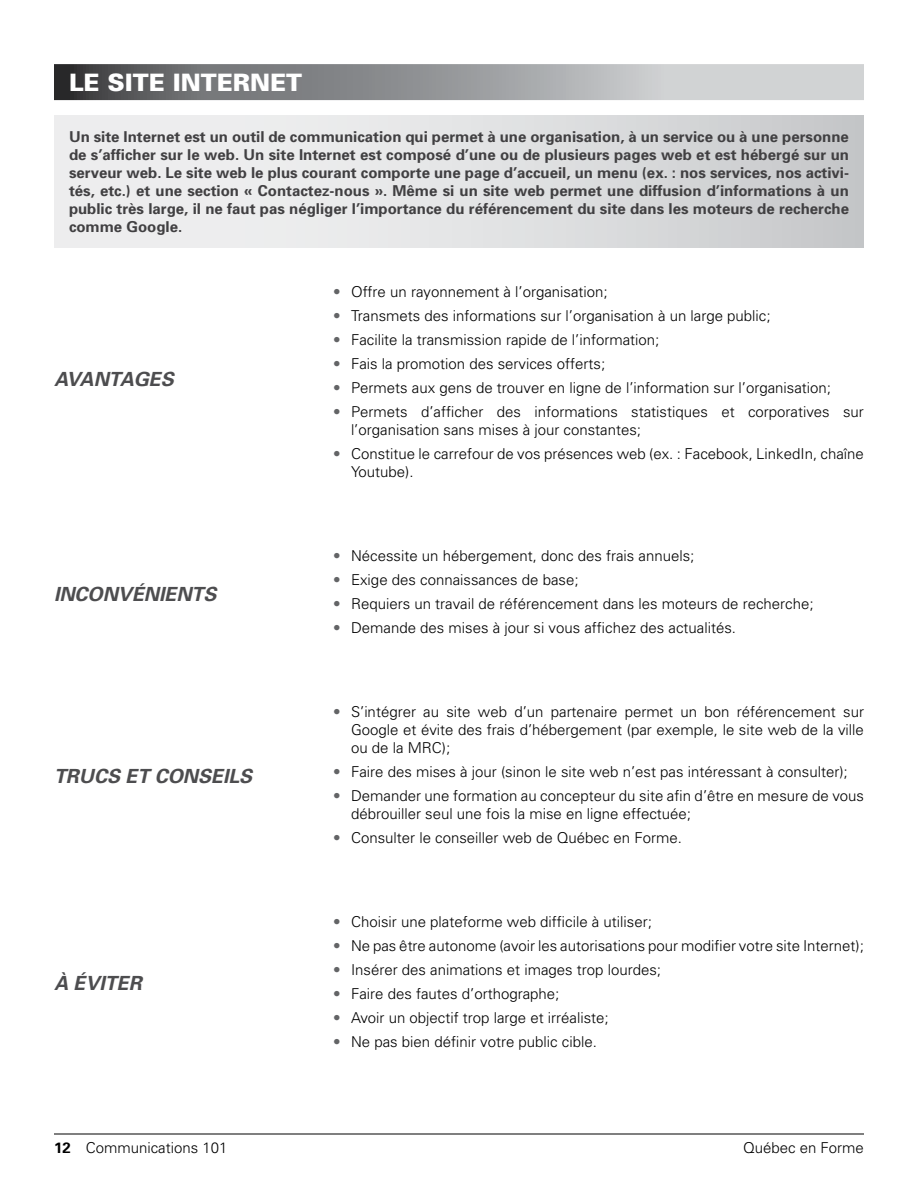
<style>
.page{position:relative;width:918px;height:1188px;background:#fff}
.page>*{position:absolute;margin:0;border:0;box-sizing:border-box;transform-origin:0 0}
.t1{font:900 24px "Univers";color:#fff}
.t2{font:italic 700 19.5px "Univers";color:#4d4d4f}
.t3{font:300 15px/18px "Univers";color:#000}
.t4{font:700 15px/18px "Univers";color:#414042;text-align:justify}
.s1{color:#636466}
.s2{font-weight:700}
</style>
<div class="page">
<hr style="left:54px;top:1134px;width:810px;height:1px;background:#000">
<svg style="left:54px;top:64px;width:810px;height:36px;background:#999b9d"></svg>
<div style="left:54px;top:115px;width:810px;height:132px;background:linear-gradient(to right,#f6f6f6,#cbccce)"></div>
<h1 class="t1" style="left:69px;top:68px;width:234px">LE SITE INTERNET</h1>
<p class="t4" style="left:69px;top:128px;width:782px">Un site Internet est un outil de communication qui permet à une organisation, à un service ou à une personne de s’afficher sur le web. Un site Internet est composé d’une ou de plusieurs pages web et est hébergé sur un serveur web. Le site web le plus courant comporte une page d’accueil, un menu (ex. : nos services, nos activi&shy;tés, etc.) et une section « Contactez-nous ». Même si un site web permet une diffusion d’informations à un public très large, il ne faut pas négliger l’importance du référencement du site dans les moteurs de recherche comme Google.</p>
<h2 class="t2" style="left:54px;top:368px;width:121px">AVANTAGES</h2>
<h2 class="t2" style="left:54px;top:582px;width:164px">INCONVÉNIENTS</h2>
<h2 class="t2" style="left:54px;top:765px;width:200px">TRUCS ET CONSEILS</h2>
<h2 class="t2" style="left:54px;top:972px;width:89px">À ÉVITER</h2>
<p class="t3" style="left:333px;top:283px;width:276px"><span class="s1">•</span> Offre un rayonnement à l’organisation;</p>
<p class="t3" style="left:333px;top:307px;width:439px"><span class="s1">•</span> Transmets des informations sur l’organisation à un large public;</p>
<p class="t3" style="left:333px;top:331px;width:328px"><span class="s1">•</span> Facilite la transmission rapide de l’information;</p>
<p class="t3" style="left:333px;top:355px;width:274px"><span class="s1">•</span> Fais la promotion des services offerts;</p>
<p class="t3" style="left:333px;top:379px;width:500px"><span class="s1">•</span> Permets aux gens de trouver en ligne de l’information sur l’organisation;</p>
<p class="t3" style="left:351px;top:403px;width:514px;text-indent:-18px"><span class="s1">•</span> Permets d’afficher des informations statistiques et corporatives sur l’organisation sans mises à jour constantes;</p>
<p class="t3" style="left:351px;top:445px;width:514px;text-indent:-18px"><span class="s1">•</span> Constitue le carrefour de vos présences web (ex. : Facebook, LinkedIn, chaîne<br>Youtube).</p>
<p class="t3" style="left:333px;top:547px;width:363px"><span class="s1">•</span> Nécessite un hébergement, donc des frais annuels;</p>
<p class="t3" style="left:333px;top:571px;width:247px"><span class="s1">•</span> Exige des connaissances de base;</p>
<p class="t3" style="left:333px;top:595px;width:482px"><span class="s1">•</span> Requiers un travail de référencement dans les moteurs de recherche;</p>
<p class="t3" style="left:333px;top:619px;width:405px"><span class="s1">•</span> Demande des mises à jour si vous affichez des actualités.</p>
<p class="t3" style="left:351px;top:703px;width:515px;text-align:justify;text-indent:-18px"><span class="s1">•</span> S’intégrer au site web d’un partenaire permet un bon référencement sur Google et évite des frais d’hébergement (par exemple, le site web de la ville ou de la MRC);</p>
<p class="t3" style="left:333px;top:763px;width:516px"><span class="s1">•</span> Faire des mises à jour (sinon le site web n’est pas intéressant à consulter);</p>
<p class="t3" style="left:351px;top:787px;width:515px;text-indent:-18px"><span class="s1">•</span> Demander une formation au concepteur du site afin d’être en mesure de vous débrouiller seul une fois la mise en ligne effectuée;</p>
<p class="t3" style="left:333px;top:829px;width:350px"><span class="s1">•</span> Consulter le conseiller web de Québec en Forme.</p>
<p class="t3" style="left:333px;top:913px;width:320px"><span class="s1">•</span> Choisir une plateforme web difficile à utiliser;</p>
<p class="t3" style="left:333px;top:937px;width:532px"><span class="s1">•</span> Ne pas être autonome (avoir les autorisations pour modifier votre site Internet);</p>
<p class="t3" style="left:333px;top:961px;width:330px"><span class="s1">•</span> Insérer des animations et images trop lourdes;</p>
<p class="t3" style="left:333px;top:985px;width:228px"><span class="s1">•</span> Faire des fautes d’orthographe;</p>
<p class="t3" style="left:333px;top:1009px;width:277px"><span class="s1">•</span> Avoir un objectif trop large et irréaliste;</p>
<p class="t3" style="left:333px;top:1033px;width:265px"><span class="s1">•</span> Ne pas bien définir votre public cible.</p>
<p class="t3" style="left:54px;top:1139px;width:175px"><span class="s2">12</span> Communications 101</p>
<p class="t3" style="left:743px;top:1139px;width:122px">Québec en Forme</p>
</div>
